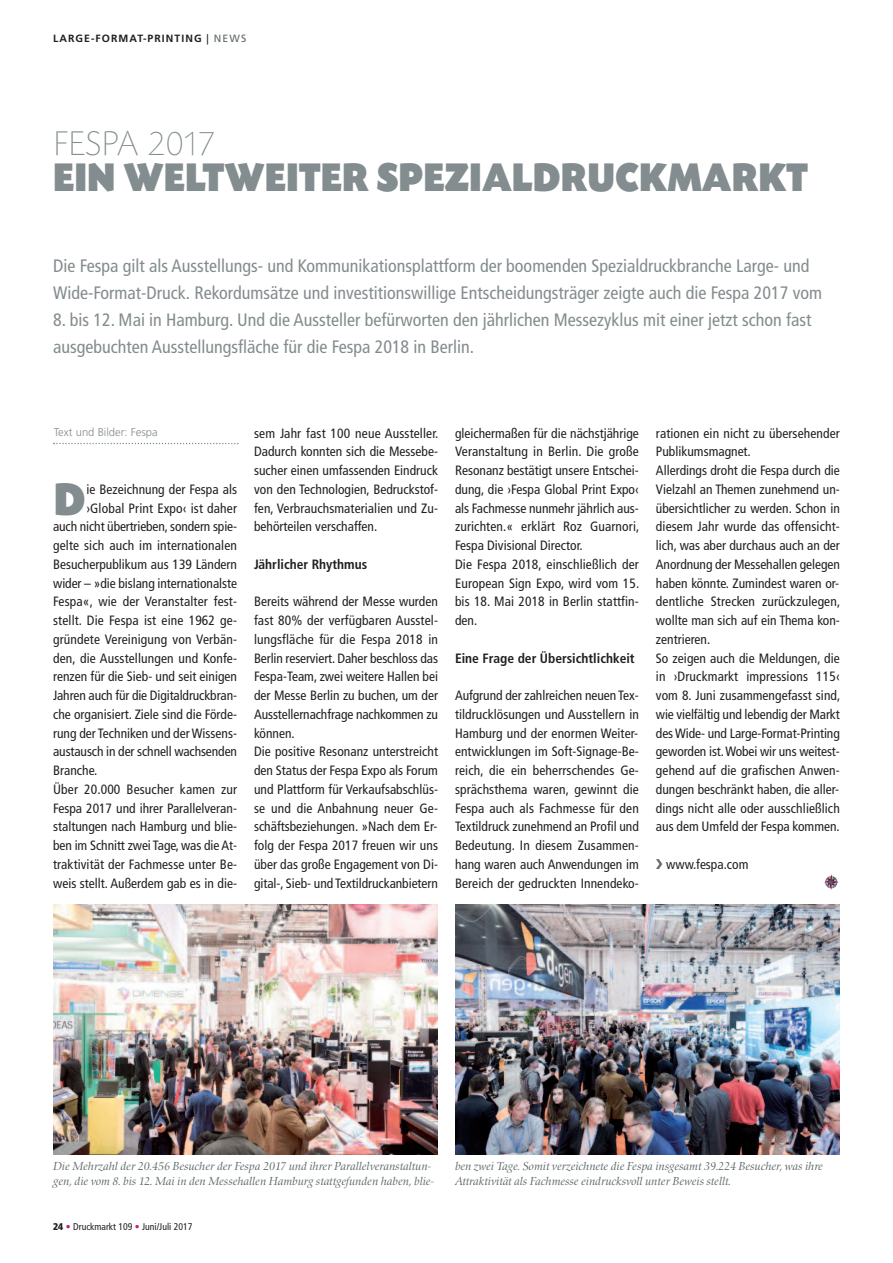
<style>
.page{position:relative;width:893px;height:1263px;background:#fff}
.page>*{position:absolute;margin:0;border:0;box-sizing:border-box;transform-origin:0 0}
.t1{font:48px "Today SB Ultra";color:#838c8e;scale:.9 1}
.t2{font:42px "Today SB Ultra";color:#838c8e;scale:.9 1}
.t3{font:300 expanded 36px "Today SB";color:#838c8e}
.t4{font:condensed 18px/27px "Frutiger LT Std";color:#838c8e}
.t5{font:condensed 13.5px/18.8px "Frutiger LT Std";color:#231f20}
.t6{font:700 condensed 13.5px "Frutiger LT Std";color:#231f20}
.t7{font:italic 12px/15px "Zapf Renais SB";color:#60696a}
.t8{font:300 11.25px "Frutiger LT Std";color:#838c8e}
.t9{font:700 10.5px "Frutiger LT Std";letter-spacing:.1em;color:#231f20}
.t10{font:condensed 9.75px "Frutiger LT Std";color:#231f20}
.s1{font-weight:400}
.s2{font-weight:400;color:#60696a}
.s3{font-weight:900}
.s4{font-family:"Frutiger";font-weight:700;color:#c61882}
.s5{font-family:"Frutiger";color:#c61882}
</style>
<div class="page">
<svg style="left:53px;top:443px;width:186px;height:1px"></svg>
<img style="left:53px;top:905px;width:385px;height:249px">
<img style="left:455px;top:905px;width:385px;height:249px">
<svg style="left:823px;top:874px;width:13px;height:16px"></svg>
<svg style="left:832px;top:876px;width:7px;height:10px"></svg>
<p class="t9" style="left:53px;top:34px;width:195px">LARGE-FORMAT-PRINTING <span class="s1">|</span> <span class="s2">NEWS</span></p>
<h3 class="t3" style="left:53px;top:122px;width:165px">FESPA 2017</h3>
<h2 class="t2" style="left:53px;top:152px;width:840px">EIN WELTWEITER SPEZIALDRUCKMARKT</h2>
<h3 class="t4" style="left:53px;top:254px;width:770px">Die Fespa gilt als Ausstellungs- und Kommunikationsplattform der boomenden Spezialdruckbranche Large- und<br>Wide-Format-Druck. Rekordumsätze und investitionswillige Entscheidungsträger zeigte auch die Fespa 2017 vom</h3>
<h3 class="t4" style="left:53px;top:308px;width:760px">8. bis 12. Mai in Hamburg. Und die Aussteller befürworten den jährlichen Messezyklus mit einer jetzt schon fast ausgebuchten Ausstellungsfläche für die Fespa 2018 in Berlin.</h3>
<p class="t8" style="left:54px;top:427px;width:105px">Text und Bilder: Fespa</p>
<h1 class="t1" style="left:54px;top:471px;width:37px">D</h1>
<p class="t5" style="left:86px;top:481px;width:152px">ie Bezeichnung der Fespa als</p>
<p class="t5" style="left:86px;top:500px;width:152px">›Global Print Expo‹ ist daher</p>
<p class="t5" style="left:53px;top:518px;width:185px">auch nicht übertrieben, sondern spie-</p>
<p class="t5" style="left:53px;top:537px;width:185px">gelte sich auch im internationalen</p>
<p class="t5" style="left:53px;top:556px;width:185px">Besucherpublikum aus 139 Ländern</p>
<p class="t5" style="left:53px;top:575px;width:185px">wider – »die bislang internationalste</p>
<p class="t5" style="left:53px;top:593px;width:185px">Fespa«, wie der Veranstalter fest-</p>
<p class="t5" style="left:53px;top:612px;width:185px">stellt. Die Fespa ist eine 1962 ge-</p>
<p class="t5" style="left:53px;top:631px;width:185px">gründete Vereinigung von Verbän-</p>
<p class="t5" style="left:53px;top:650px;width:185px">den, die Ausstellungen und Konfe-</p>
<p class="t5" style="left:53px;top:668px;width:185px">renzen für die Sieb- und seit einigen</p>
<p class="t5" style="left:53px;top:687px;width:185px">Jahren auch für die Digitaldruckbran-</p>
<p class="t5" style="left:53px;top:706px;width:185px">che organisiert. Ziele sind die Förde-</p>
<p class="t5" style="left:53px;top:725px;width:185px">rung der Techniken und derWissens-</p>
<p class="t5" style="left:53px;top:743px;width:185px">austausch in der schnell wachsenden</p>
<p class="t5" style="left:53px;top:762px;width:46px">Branche.</p>
<p class="t5" style="left:53px;top:781px;width:185px">Über 20.000 Besucher kamen zur</p>
<p class="t5" style="left:53px;top:800px;width:185px">Fespa 2017 und ihrer Parallelveran-</p>
<p class="t5" style="left:53px;top:818px;width:185px">staltungen nach Hamburg und blie-</p>
<p class="t5" style="left:53px;top:837px;width:185px">ben im Schnitt zwei Tage, was die At-</p>
<p class="t5" style="left:53px;top:856px;width:185px">traktivität der Fachmesse unter Be-</p>
<p class="t5" style="left:53px;top:875px;width:185px">weis stellt. Außerdem gab es in die-</p>
<p class="t5" style="left:254px;top:424px;width:186px;text-align:justify">sem Jahr fast 100 neue Aussteller.<br>Dadurch konnten sich die Messebe&shy;sucher einen umfassenden Eindruck von den Technologien, Bedruckstof&shy;fen, Verbrauchsmaterialien und Zu&shy;behörteilen verschaffen.</p>
<p class="t6" style="left:254px;top:559px;width:115px">Jährlicher Rhythmus</p>
<p class="t5" style="left:254px;top:593px;width:185px">Bereits während der Messe wurden fast 80% der verfügbaren Ausstel&shy;lungsfläche für die Fespa 2018 in Berlin reserviert. Daher beschloss das Fespa-Team, zwei weitere Hallen bei der Messe Berlin zu buchen, um der Ausstellernachfrage nachkommen zu können.<br>Die positive Resonanz unterstreicht den Status der Fespa Expo als Forum und Plattform für Verkaufsabschlüs&shy;se und die Anbahnung neuer Ge&shy;schäftsbeziehungen. »Nach dem Er&shy;folg der Fespa 2017 freuen wir uns über das große Engagement von Di&shy;gital-, Sieb- und Textildruckanbietern</p>
<p class="t5" style="left:455px;top:424px;width:186px">gleichermaßen für die nächstjährige<br>Veranstaltung in Berlin. Die große<br>Resonanz bestätigt unsere Entschei&shy;dung, die ›Fespa Global Print Expo‹ als Fachmesse nunmehr jährlich aus&shy;zurichten.« erklärt Roz Guarnori,<br>Fespa Divisional Director.<br>Die Fespa 2018, einschließlich der<br>European Sign Expo, wird vom 15. bis 18. Mai 2018 in Berlin stattfin&shy;den.</p>
<p class="t6" style="left:455px;top:652px;width:181px">Eine Frage der Übersichtlichkeit</p>
<p class="t5" style="left:455px;top:687px;width:185px;text-align:justify">Aufgrund der zahlreichen neuen Tex&shy;tildrucklösungen und Ausstellern in Hamburg und der enormen Weiter&shy;entwicklungen im Soft-Signage-Be&shy;reich, die ein beherrschendes Ge&shy;sprächsthema waren, gewinnt die Fespa auch als Fachmesse für den Textildruck zunehmend an Profil und Bedeutung. In diesem Zusammen&shy;hang waren auch Anwendungen im Bereich der gedruckten Innendeko-</p>
<p class="t5" style="left:656px;top:424px;width:186px">rationen ein nicht zu übersehender Publikumsmagnet.<br>Allerdings droht die Fespa durch die Vielzahl an Themen zunehmend un&shy;übersichtlicher zu werden. Schon in diesem Jahr wurde das offensicht&shy;lich, was aber durchaus auch an der Anordnung der Messehallen gelegen haben könnte. Zumindest waren or&shy;dentliche Strecken zurückzulegen, wollte man sich auf ein Thema kon&shy;zentrieren.<br>So zeigen auch die Meldungen, die in ›Druckmarkt impressions 115‹ vom 8. Juni zusammengefasst sind, wie vielfältig und lebendig der Markt desWide- und Large-Format-Printing geworden ist.Wobei wir uns weitest&shy;gehend auf die grafischen Anwen&shy;dungen beschränkt haben, die aller&shy;dings nicht alle oder ausschließlich aus dem Umfeld der Fespa kommen.</p>
<p class="t5" style="left:666px;top:856px;width:84px">www.fespa.com</p>
<p class="t7" style="left:53px;top:1158px;width:383px">Die Mehrzahl der 20.456 Besucher der Fespa 2017 und ihrer Parallelveranstaltun&shy;gen, die vom 8. bis 12. Mai in den Messehallen Hamburg stattgefunden haben, blie-</p>
<p class="t7" style="left:455px;top:1158px;width:369px">ben zwei Tage. Somit verzeichnete die Fespa insgesamt 39.224 Besucher, was ihre<br>Attraktivität als Fachmesse eindrucksvoll unter Beweis stellt.</p>
<p class="t10" style="left:53px;top:1222px;width:141px"><span class="s3">24</span> <span class="s4">•</span> Druckmarkt 109 <span class="s5">•</span> Juni/Juli 2017</p>
</div>
